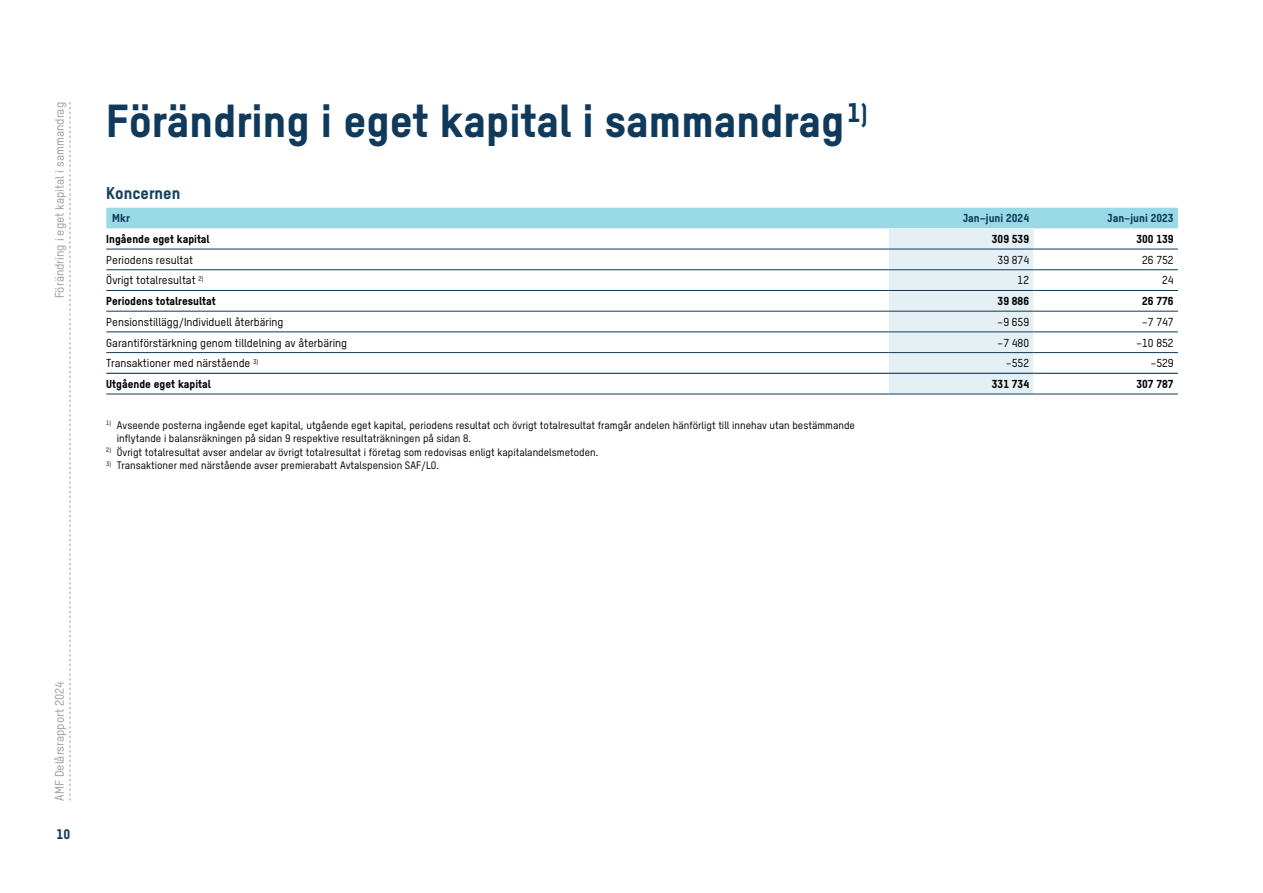
<style>
.page{position:relative;width:1263px;height:893px;background:#fff}
.page>*{position:absolute;margin:0;border:0;box-sizing:border-box;transform-origin:0 0}
.t1{font:45px "T Star Heavy";color:#103a5b}
.t2{font:16.5px "T Star Heavy";color:#174060}
.t3{font:13.5px "T Star Heavy";color:#103a5b}
.t4{font:12px "T Star Medium";color:#9d9d9c}
.t5{font:11.25px "T Star Medium";color:#000}
.t6{font:11.25px "T Star Heavy";color:#000}
.t7{font:11.25px "T Star Heavy";color:#103a5b}
.t8{font:10.5px/13.5px "T Star Medium";color:#000}
</style>
<div class="page">
<svg style="left:70px;top:102px;width:1px;height:698px"></svg>
<div style="left:106px;top:208px;width:1072px;height:20px;background:#99d9e5"></div>
<div style="left:889px;top:228px;width:144px;height:21px;background:#e5f0f5"></div>
<div style="left:889px;top:250px;width:144px;height:144px;background:#e5f0f5"></div>
<hr style="left:106px;top:249px;width:783px;height:1px;background:#103a5b">
<hr style="left:889px;top:249px;width:144px;height:1px;background:#103a5b">
<hr style="left:1033px;top:249px;width:145px;height:1px;background:#103a5b">
<hr style="left:106px;top:269px;width:783px;height:1px;background:#103a5b">
<hr style="left:889px;top:269px;width:144px;height:1px;background:#103a5b">
<hr style="left:1033px;top:269px;width:145px;height:1px;background:#103a5b">
<hr style="left:106px;top:290px;width:783px;height:1px;background:#103a5b">
<hr style="left:889px;top:290px;width:144px;height:1px;background:#103a5b">
<hr style="left:1033px;top:290px;width:145px;height:1px;background:#103a5b">
<hr style="left:106px;top:311px;width:783px;height:1px;background:#103a5b">
<hr style="left:889px;top:311px;width:144px;height:1px;background:#103a5b">
<hr style="left:1033px;top:311px;width:145px;height:1px;background:#103a5b">
<hr style="left:106px;top:332px;width:783px;height:1px;background:#103a5b">
<hr style="left:106px;top:352px;width:783px;height:1px;background:#103a5b">
<hr style="left:889px;top:332px;width:144px;height:1px;background:#103a5b">
<hr style="left:1033px;top:332px;width:145px;height:1px;background:#103a5b">
<hr style="left:889px;top:352px;width:144px;height:1px;background:#103a5b">
<hr style="left:1033px;top:352px;width:145px;height:1px;background:#103a5b">
<hr style="left:106px;top:373px;width:783px;height:1px;background:#103a5b">
<hr style="left:106px;top:394px;width:783px;height:1px;background:#103a5b">
<hr style="left:889px;top:373px;width:144px;height:1px;background:#103a5b">
<hr style="left:1033px;top:373px;width:145px;height:1px;background:#103a5b">
<hr style="left:889px;top:394px;width:144px;height:1px;background:#103a5b">
<hr style="left:1033px;top:394px;width:145px;height:1px;background:#103a5b">
<p class="t4" style="left:52px;top:298px;width:198px;rotate:-90deg">Förändring i eget kapital i sammandrag</p>
<h1 class="t1" style="left:106px;top:92px;width:764px">Förändring i eget kapital i sammandrag<sup>1)</sup></h1>
<h2 class="t2" style="left:106px;top:183px;width:76px">Koncernen</h2>
<p class="t7" style="left:112px;top:211px;width:19px">Mkr</p>
<p class="t7" style="left:963px;top:211px;width:68px">Jan–juni 2024</p>
<p class="t7" style="left:1107px;top:211px;width:68px">Jan–juni 2023</p>
<p class="t6" style="left:106px;top:232px;width:105px">Ingående eget kapital</p>
<p class="t6" style="left:992px;top:232px;width:39px">309 539</p>
<p class="t6" style="left:1136px;top:232px;width:39px">300 139</p>
<p class="t5" style="left:106px;top:253px;width:88px">Periodens resultat</p>
<p class="t5" style="left:997px;top:253px;width:33px">39 874</p>
<p class="t5" style="left:1142px;top:253px;width:33px">26 752</p>
<p class="t5" style="left:106px;top:274px;width:99px">Övrigt totalresultat <sup>2)</sup></p>
<p class="t5" style="left:1018px;top:274px;width:13px">12</p>
<p class="t5" style="left:1162px;top:274px;width:13px">24</p>
<p class="t6" style="left:106px;top:294px;width:111px">Periodens totalresultat</p>
<p class="t6" style="left:997px;top:294px;width:33px">39 886</p>
<p class="t6" style="left:1142px;top:294px;width:33px">26 776</p>
<p class="t5" style="left:106px;top:315px;width:179px">Pensionstillägg/Individuell återbäring</p>
<p class="t5" style="left:997px;top:315px;width:33px">–9 659</p>
<p class="t5" style="left:1142px;top:315px;width:33px">–7 747</p>
<p class="t5" style="left:106px;top:336px;width:242px">Garantiförstärkning genom tilldelning av återbäring</p>
<p class="t5" style="left:997px;top:336px;width:33px">–7 480</p>
<p class="t5" style="left:1136px;top:336px;width:39px">–10 852</p>
<p class="t5" style="left:106px;top:356px;width:154px">Transaktioner med närstående <sup>3)</sup></p>
<p class="t5" style="left:1006px;top:356px;width:25px">–552</p>
<p class="t5" style="left:1150px;top:356px;width:25px">–529</p>
<p class="t6" style="left:106px;top:377px;width:106px">Utgående eget kapital</p>
<p class="t6" style="left:992px;top:377px;width:39px">331 734</p>
<p class="t6" style="left:1136px;top:377px;width:39px">307 787</p>
<p class="t8" style="left:117px;top:418px;width:739px;text-indent:-11px"><sup>1)</sup> Avseende posterna ingående eget kapital, utgående eget kapital, periodens resultat och övrigt totalresultat framgår andelen hänförligt till innehav utan bestämmande inflytande i balansräkningen på sidan 9 respektive resultaträkningen på sidan 8.</p>
<p class="t8" style="left:106px;top:445px;width:494px"><sup>2)</sup> Övrigt totalresultat avser andelar av övrigt totalresultat i företag som redovisas enligt kapitalandelsmetoden.</p>
<p class="t8" style="left:106px;top:458px;width:334px"><sup>3)</sup> Transaktioner med närstående avser premierabatt Avtalspension SAF/LO.</p>
<p class="t4" style="left:52px;top:800px;width:121px;rotate:-90deg">AMF Delårsrapport 2024</p>
<p class="t3" style="left:56px;top:825px;width:15px">10</p>
</div>
